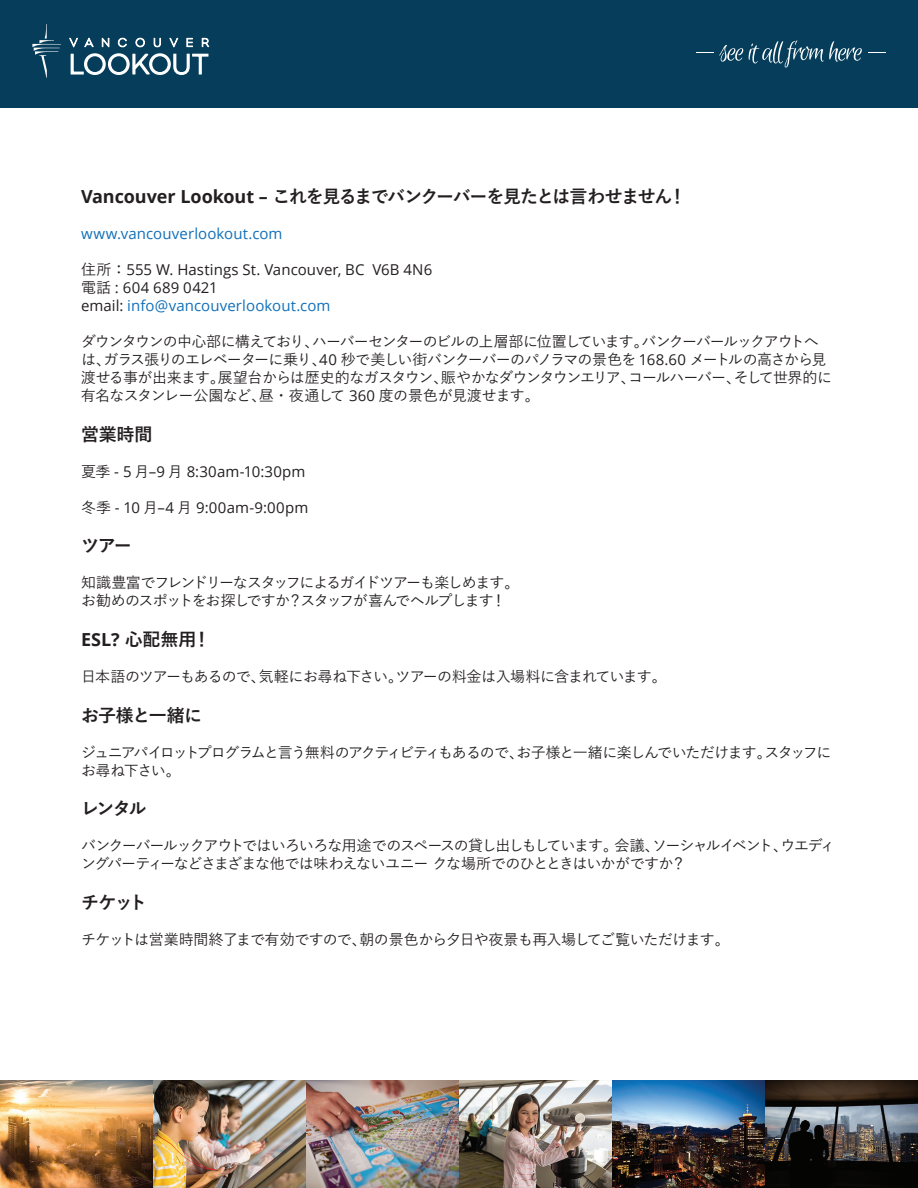
<style>
.page{position:relative;width:918px;height:1188px;background:#fff}
.page>*{position:absolute;margin:0;border:0;box-sizing:border-box;transform-origin:0 0}
.t1{font:700 18px "Yu Go";letter-spacing:-.08em;color:#231f20}
.t2{font:700 18px "Yu Go";letter-spacing:-.04em;color:#231f20}
.t3{font:500 15px/18px "Yu Go";letter-spacing:-.07em;color:#231f20}
.t4{font:15px/18px "Open Sans";letter-spacing:.005em;color:#231f20}
.t5{font:500 15px/18px "Yu Go";letter-spacing:-.09em;color:#231f20}
.t6{font:500 15px "Yu Go";letter-spacing:-.045em;color:#231f20}
.t7{font:15px "Open Sans";letter-spacing:.005em;color:#1170b9}
.s1{font-family:"Open Sans"}
.s2{font-family:"Yu Go";font-weight:500}
.s3{color:#1170b9}
.s4{font-family:"Open Sans";font-weight:400}
</style>
<div class="page">
<div style="left:0;top:0;width:918px;height:108px;background:#053d5a"></div>
<svg style="left:32px;top:24px;width:29px;height:54px"></svg>
<svg style="left:69px;top:37px;width:140px;height:38px"></svg>
<svg style="left:696px;top:41px;width:190px;height:27px"></svg>
<img style="left:0;top:1080px;width:918px;height:108px">
<p class="t1" style="left:81px;top:186px;width:607px"><span class="s1">Vancouver Lookout –</span> これを見るまでバンクーバーを見たとは言わせません！</p>
<p class="t7" style="left:81px;top:223px;width:203px">www.vancouverlookout.com</p>
<p class="t4" style="left:81px;top:260px;width:353px"><span class="s2">住所：</span>555 W. Hastings St. Vancouver, BC V6B 4N6<span class="s2">電話</span> : 604 689 0421<br>email: <span class="s3">info@vancouverlookout.com</span></p>
<p class="t3" style="left:81px;top:331px;width:753px">ダウンタウンの中心部に構えており、ハーバーセンターのビルの上層部に位置しています。バンクーバールックアウトへは、ガラス張りのエレベーターに乗り、<span class="s4">40</span> 秒で美しい街バンクーバーのパノラマの景色を <span class="s4">168.60</span> メートルの高さから見渡せる事が出来ます。展望台からは歴史的なガスタウン、賑やかなダウンタウンエリア、コールハーバー、そして世界的に有名なスタンレー公園など、昼・夜通して <span class="s4">360</span> 度の景色が見渡せます。</p>
<p class="t1" style="left:81px;top:424px;width:73px">営業時間</p>
<p class="t4" style="left:81px;top:462px;width:226px"><span class="s2">夏季</span> - 5 <span class="s2">月</span>–9 <span class="s2">月</span> 8:30am-10:30pm</p>
<p class="t4" style="left:81px;top:498px;width:229px"><span class="s2">冬季</span> - 10 <span class="s2">月</span>–4 <span class="s2">月</span> 9:00am-9:00pm</p>
<p class="t1" style="left:81px;top:536px;width:52px">ツアー</p>
<p class="t3" style="left:81px;top:572px;width:440px">知識豊富でフレンドリーなスタッフによるガイドツアーも楽しめます。お勧めのスポットをお探しですか？スタッフが喜んでヘルプします！</p>
<p class="t1" style="left:81px;top:629px;width:131px"><span class="s1">ESL?</span> 心配無用！</p>
<p class="t3" style="left:81px;top:666px;width:587px">日本語のツアーもあるので、気軽にお尋ね下さい。ツアーの料金は入場料に含まれています。</p>
<p class="t2" style="left:81px;top:705px;width:123px">お子様と一緒に</p>
<p class="t5" style="left:81px;top:741px;width:752px">ジュニアパイロットプログラムと言う無料のアクティビティもあるので、お子様と一緒に楽しんでいただけます。スタッフにお尋ね下さい。</p>
<p class="t1" style="left:81px;top:798px;width:67px">レンタル</p>
<p class="t3" style="left:81px;top:835px;width:756px">バンクーバールックアウトではいろいろな用途でのスペースの貸し出しもしています。会議、ソーシャルイベント、ウエディングパーティーなどさまざまな他では味わえないユニークな場所でのひとときはいかがですか？</p>
<p class="t1" style="left:81px;top:892px;width:68px">チケット</p>
<p class="t6" style="left:81px;top:925px;width:650px">チケットは営業時間終了まで有効ですので、朝の景色から夕日や夜景も再入場してご覧いただけます。</p>
</div>
